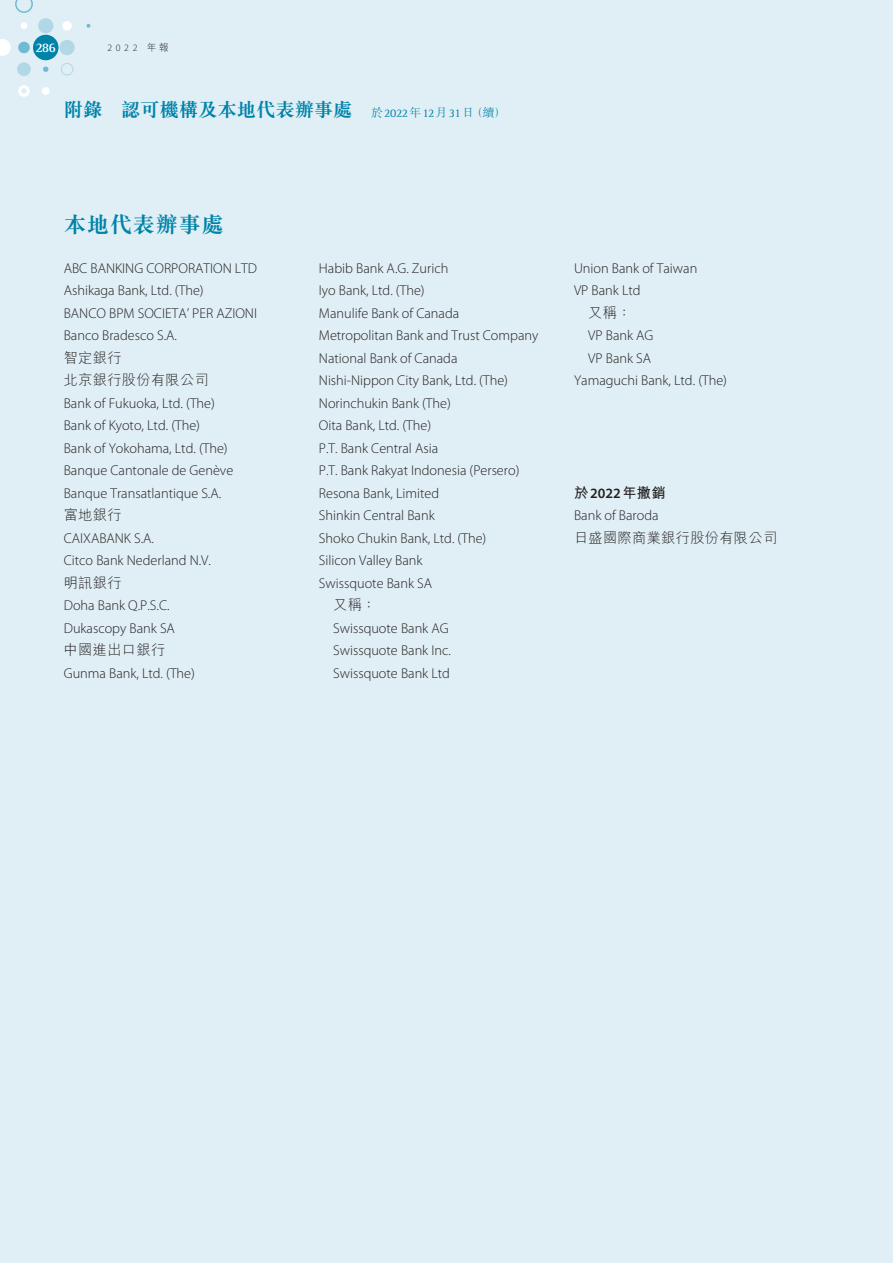
<style>
.page{position:relative;width:893px;height:1263px;background:#e0eff5}
.page>*{position:absolute;margin:0;border:0;box-sizing:border-box;transform-origin:0 0}
.t1{font:700 22.5px "M Sung HK";letter-spacing:.02em;color:#0083a9}
.t2{font:700 19.5px "M Sung HK";letter-spacing:-.01em;color:#0083a9}
.t3{font:300 14.25px/22.5px "Myriad Pro";color:#231f20}
.t4{font:300 14.25px/22.5px "M Hei HK";letter-spacing:.02em;color:#231f20}
.t5{font:700 13.5px "Rotis Serif Std";color:#fff}
.t6{font:300 9.75px "Myriad Pro";color:#231f20}
.s1{font-family:"M Hei HK"}
.s2{font-weight:300;font-size:12px}
.s3{font-family:"Rotis Serif Std";font-weight:400;font-size:12px}
.s4{font-weight:700}
.s5{font-family:"Myriad Pro";font-weight:600}
.s6{font-family:"Myriad Pro"}
</style>
<div class="page">
<div style="left:18px;top:42px;width:12px;height:11px;background:#70bbd4;border-radius:50%"></div>
<svg style="left:0;top:39px;width:11px;height:17px"></svg>
<div style="left:18px;top:85px;width:12px;height:12px;border:3px solid #fff;border-radius:50%"></div>
<div style="left:59px;top:40px;width:16px;height:15px;background:#b2d8e7;border-radius:50%"></div>
<div style="left:38px;top:18px;width:15px;height:15px;background:#b2d8e7;border-radius:50%"></div>
<div style="left:62px;top:21px;width:10px;height:9px;background:#fff;border-radius:50%"></div>
<div style="left:21px;top:22px;width:6px;height:7px;background:#fff;border-radius:50%"></div>
<svg style="left:15px;top:0;width:18px;height:13px"></svg>
<div style="left:17px;top:62px;width:14px;height:14px;background:#b2d8e7;border-radius:50%"></div>
<svg style="left:43px;top:67px;width:5px;height:5px"></svg>
<svg style="left:87px;top:24px;width:3px;height:4px"></svg>
<div style="left:42px;top:87px;width:8px;height:8px;background:#fff;border-radius:50%"></div>
<div style="left:61px;top:63px;width:12px;height:12px;border:1px solid #b2d8e7;border-radius:50%"></div>
<div style="left:33px;top:35px;width:26px;height:25px;background:#0083a9;border-radius:50%"></div>
<p class="t5" style="left:35px;top:40px;width:22px">286</p>
<p class="t6" style="left:107px;top:42px;width:63px">2022 <span class="s1">年報</span></p>
<h2 class="t2" style="left:64px;top:100px;width:444px">附錄 認可機構及本地代表辦事處 <span class="s2">於</span><span class="s3">2022</span><span class="s2">年</span><span class="s3">12</span><span class="s2">月</span><span class="s3">31</span><span class="s2">日（續）</span></h2>
<h1 class="t1" style="left:64px;top:213px;width:162px">本地代表辦事處</h1>
<p class="t3" style="left:64px;top:256px;width:195px">ABC BANKING CORPORATION LTD<br>Ashikaga Bank, Ltd. (The)<br>BANCO BPM SOCIETA’ PER AZIONI<br>Banco Bradesco S.A.<br><span class="s1">智定銀行<br>北京銀行股份有限公司<br></span>Bank of Fukuoka, Ltd. (The)<br>Bank of Kyoto, Ltd. (The)<br>Bank of Yokohama, Ltd. (The)<br>Banque Cantonale de Genève<br>Banque Transatlantique S.A.<br><span class="s1">富地銀行<br></span>CAIXABANK S.A.<br>Citco Bank Nederland N.V.<br><span class="s1">明訊銀行<br></span>Doha Bank Q.P.S.C.<br>Dukascopy Bank SA<br><span class="s1">中國進出口銀行<br></span>Gunma Bank, Ltd. (The)</p>
<p class="t3" style="left:319px;top:256px;width:131px">Habib Bank A.G. Zurich</p>
<p class="t3" style="left:319px;top:279px;width:107px">Iyo Bank, Ltd. (The)</p>
<p class="t3" style="left:319px;top:301px;width:142px">Manulife Bank of Canada</p>
<p class="t3" style="left:319px;top:324px;width:221px">Metropolitan Bank and Trust Company</p>
<p class="t3" style="left:319px;top:346px;width:140px">National Bank of Canada</p>
<p class="t3" style="left:319px;top:369px;width:191px">Nishi-Nippon City Bank, Ltd. (The)</p>
<p class="t3" style="left:319px;top:391px;width:133px">Norinchukin Bank (The)</p>
<p class="t3" style="left:319px;top:414px;width:114px">Oita Bank, Ltd. (The)</p>
<p class="t3" style="left:319px;top:436px;width:121px">P.T. Bank Central Asia</p>
<p class="t3" style="left:319px;top:459px;width:202px">P.T. Bank Rakyat Indonesia (Persero)</p>
<p class="t3" style="left:319px;top:481px;width:122px">Resona Bank, Limited</p>
<p class="t3" style="left:319px;top:504px;width:117px">Shinkin Central Bank</p>
<p class="t3" style="left:319px;top:526px;width:169px">Shoko Chukin Bank, Ltd. (The)</p>
<p class="t3" style="left:319px;top:549px;width:105px">Silicon Valley Bank</p>
<p class="t3" style="left:319px;top:571px;width:115px">Swissquote Bank SA</p>
<p class="t4" style="left:333px;top:593px;width:45px">又稱：</p>
<p class="t3" style="left:333px;top:616px;width:117px">Swissquote Bank AG</p>
<p class="t3" style="left:333px;top:639px;width:119px">Swissquote Bank Inc.</p>
<p class="t3" style="left:333px;top:661px;width:118px">Swissquote Bank Ltd</p>
<p class="t3" style="left:574px;top:256px;width:125px">Union Bank of Taiwan</p>
<p class="t3" style="left:574px;top:279px;width:68px">VP Bank Ltd</p>
<p class="t4" style="left:588px;top:301px;width:45px">又稱：</p>
<p class="t3" style="left:588px;top:324px;width:67px">VP Bank AG</p>
<p class="t3" style="left:588px;top:346px;width:64px">VP Bank SA</p>
<p class="t3" style="left:574px;top:369px;width:154px">Yamaguchi Bank, Ltd. (The)</p>
<p class="t4" style="left:574px;top:481px;width:205px"><span class="s4">於</span><span class="s5">2022</span><span class="s4">年撤銷<br></span><span class="s6">Bank of Baroda<br></span>日盛國際商業銀行股份有限公司</p>
</div>
